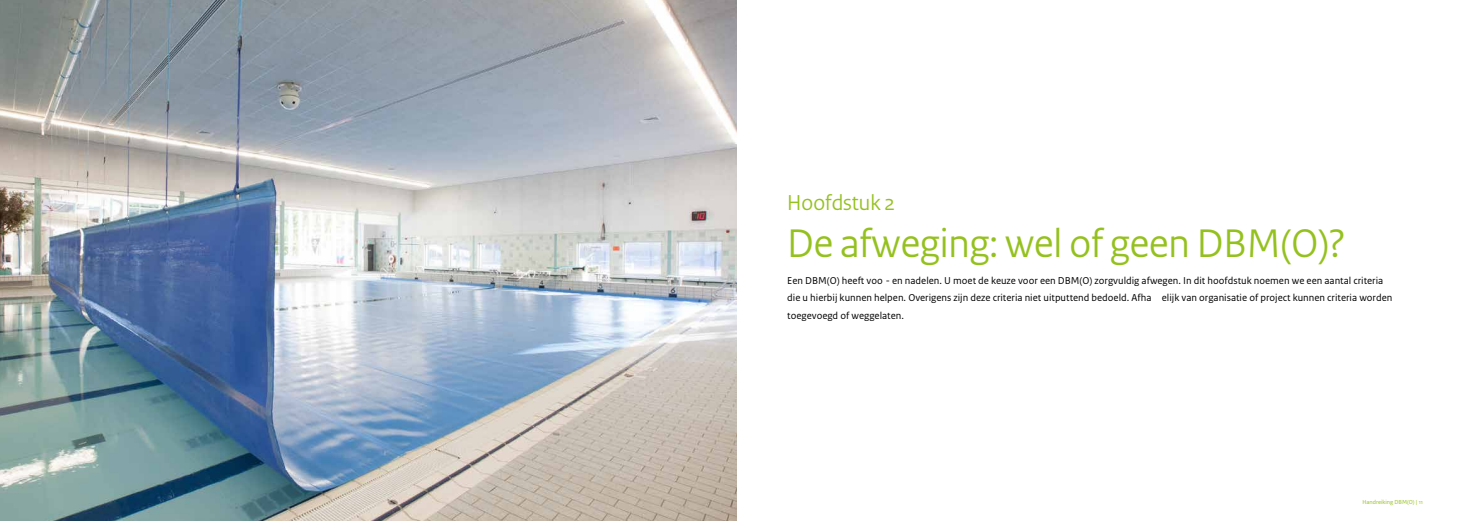
<style>
.page{position:relative;width:1474px;height:521px;background:#fff}
.page>*{position:absolute;margin:0;border:0;box-sizing:border-box;transform-origin:0 0}
.t1{font:42px "Rijksoverheid Sans Heading";color:#95c11f}
.t2{font:22.75px "Rijksoverheid Sans Heading";color:#95c11f}
.t3{font:10.5px/17.5px "Rijksoverheid Sans Text";color:#000}
.t4{font:6.12px "Rijksoverheid Sans Text";color:#95c11f}
</style>
<div class="page">
<img style="left:0;top:0;width:737px;height:521px">
<h2 class="t2" style="left:787px;top:190px;width:109px">Hoofdstuk 2</h2>
<h1 class="t1" style="left:787px;top:219px;width:559px">De afweging: wel of geen DBM(O)?</h1>
<p class="t3" style="left:787px;top:272px;width:606px">Een DBM(O) heeft voo - en nadelen. U moet de keuze voor een DBM(O) zorgvuldig afwegen. In dit hoofdstuk noemen we een aantal criteria die u hierbij kunnen helpen. Overigens zijn deze criteria niet uitputtend bedoeld. Afha elijk van organisatie of project kunnen criteria worden toegevoegd of weggelaten.</p>
<p class="t4" style="left:1362px;top:499px;width:62px">Handreiking DBM(O) | 11</p>
</div>
